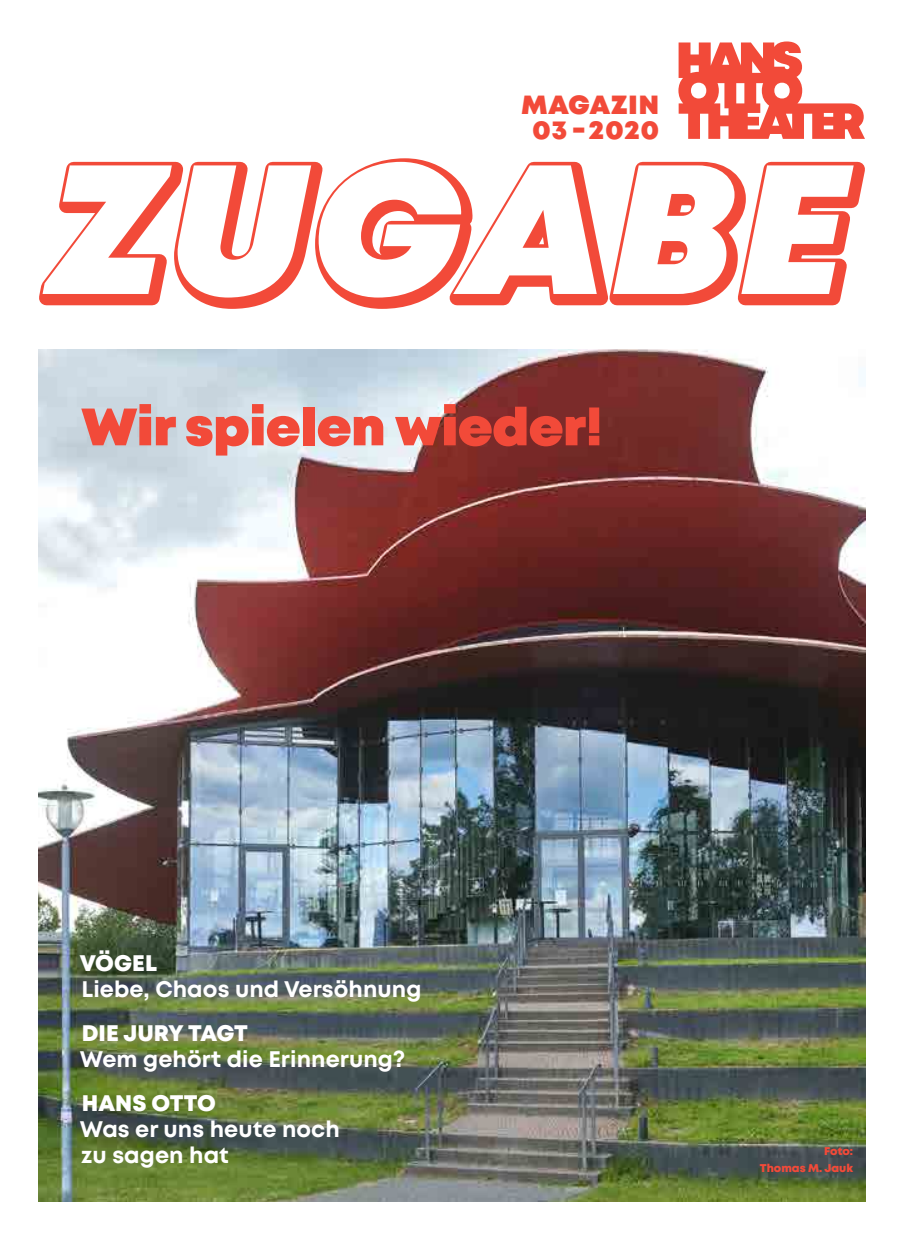
<style>
.page{position:relative;width:904px;height:1241px;background:#fff}
.page>*{position:absolute;margin:0;border:0;box-sizing:border-box;transform-origin:0 0}
.t1{font:900 52.5px "Mont";letter-spacing:-.005em;color:#f24a39}
.t2{font:900 26.25px/25px "Mont";letter-spacing:.04em;color:#f24a39;text-align:center}
.t3{font:700 22.5px/26.2px "Mont";letter-spacing:.005em;color:#fff}
.t4{font:800 22.5px "Mont";letter-spacing:.005em;color:#fff}
.t5{font:800 11.25px/17.5px "Mont";color:#f24a39;text-align:right}
</style>
<div class="page">
<img style="left:39px;top:349px;width:826px;height:852px">
<svg style="left:678px;top:41px;width:187px;height:98px"></svg>
<svg style="left:39px;top:158px;width:826px;height:151px"></svg>
<p class="t2" style="left:521px;top:93px;width:139px">MAGAZIN<br>03 - 2020</p>
<h1 class="t1" style="left:81px;top:392px;width:522px">Wir spielen wieder!</h1>
<p class="t4" style="left:80px;top:947px;width:79px">VÖGEL</p>
<p class="t3" style="left:82px;top:975px;width:341px">Liebe, Chaos und Versöhnung</p>
<p class="t4" style="left:82px;top:1017px;width:168px">DIE JURY TAGT</p>
<p class="t3" style="left:80px;top:1045px;width:327px">Wem gehört die Erinnerung?</p>
<p class="t4" style="left:82px;top:1087px;width:136px">HANS OTTO</p>
<p class="t3" style="left:80px;top:1115px;width:261px">Was er uns heute noch zu sagen hat</p>
<p class="t5" style="left:759px;top:1141px;width:95px">Foto:<br>Thomas M. Jauk</p>
</div>
